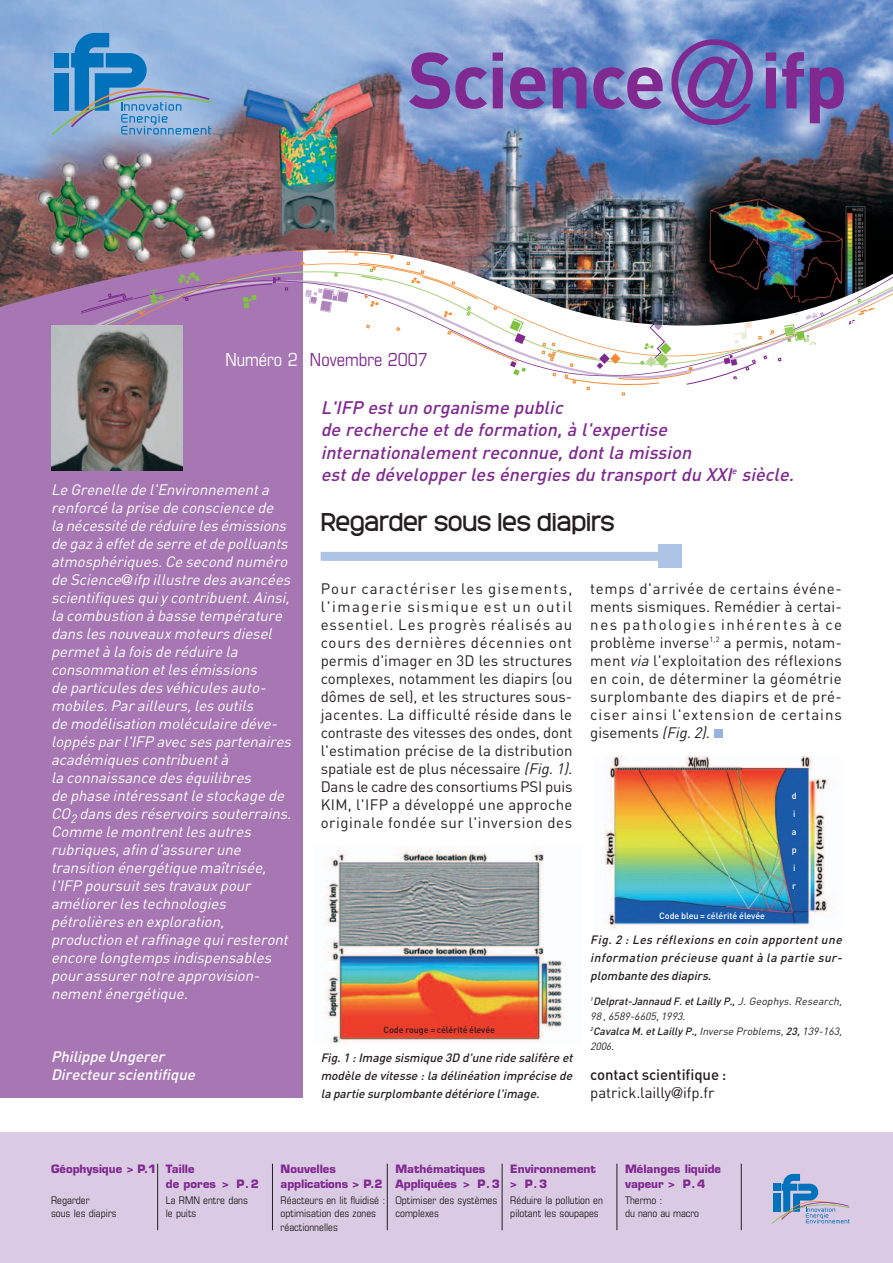
<style>
.page{position:relative;width:893px;height:1263px;background:#fff}
.page>*{position:absolute;margin:0;border:0;box-sizing:border-box;transform-origin:0 0}
.t1{font:300 113.1px "Helvetica";color:#802990}
.t2{font:700 78px "DIN";letter-spacing:-.025em;color:#802990}
.t3{font:24px "Monark";color:#231f20}
.t4{font:italic 500 18px/22.5px "DIN";color:#802990}
.t5{font:condensed 18px "Eurostile";color:#802990}
.t6{font:italic 15px/18px "DIN";color:#fff}
.t7{font:15px/18px "DIN";letter-spacing:.015em;color:#231f20}
.t8{font:500 15px/18px "DIN";letter-spacing:-.005em;color:#231f20}
.t9{font:italic 500 15px/18px "DIN";color:#fff}
.t10{font:italic 500 12px/18px "DIN";color:#231f20;text-align:justify}
.t11{font:700 11.25px/15px "Eurostile";color:#802990}
.t12{font:condensed 10.5px/13.5px "Eurostile";color:#231f20}
.t13{font:italic 10.5px/15px "DIN";color:#231f20}
.t14{font:500 9px/18px "DIN";letter-spacing:-.005em;color:#fff}
.t15{font:500 9px "DIN";letter-spacing:-.005em;color:#231f20}
.s1{color:#fff}
.s2{font-family:"Helvetica Neue";font-style:normal}
.s3{font-style:italic}
.s4{font-weight:500}
.s5{font-weight:400}
.s6{font-family:"Helvetica";font-weight:300}
</style>
<div class="page">
<div style="left:0;top:235px;width:303px;height:862px;background:#a677b3"></div>
<svg style="left:366px;top:326px;width:456px;height:70px"></svg>
<div style="left:0;top:1132px;width:893px;height:131px;background:#dacae3"></div>
<img style="left:0;top:0;width:893px;height:326px">
<hr style="left:157px;top:1164px;width:1px;height:66px;background:#231f20">
<hr style="left:272px;top:1164px;width:1px;height:66px;background:#231f20">
<hr style="left:387px;top:1164px;width:1px;height:66px;background:#231f20">
<hr style="left:502px;top:1164px;width:1px;height:66px;background:#231f20">
<hr style="left:616px;top:1164px;width:1px;height:66px;background:#231f20">
<hr style="left:741px;top:1164px;width:1px;height:66px;background:#231f20">
<img style="left:325px;top:848px;width:240px;height:195px">
<img style="left:51px;top:325px;width:132px;height:146px">
<div style="left:714px;top:729px;width:9px;height:9px;background:#95b5de"></div>
<svg style="left:52px;top:33px;width:160px;height:102px;background:#6ea1cf"></svg>
<svg style="left:772px;top:1174px;width:78px;height:50px"></svg>
<div style="left:321px;top:552px;width:342px;height:9px;background:#adc4e5"></div>
<div style="left:658px;top:545px;width:23px;height:23px;background:#adc4e5"></div>
<img style="left:604px;top:756px;width:229px;height:172px">
<h1 class="t1" style="left:667px;top:18px;width:92px">@</h1>
<h2 class="t2" style="left:408px;top:36px;width:441px">Science ifp</h2>
<p class="t5" style="left:225px;top:353px;width:204px"><span class="s1">Numéro 2</span> Novembre 2007</p>
<p class="t6" style="left:51px;top:481px;width:245px">Le Grenelle de l'Environnementa renforcé la prise de conscience de la nécessité de réduire les émissions de gaz à effetde serre etde polluants atmosphériques.Ce second numéro de Science<span class="s2">@</span> ifp illustre des avancées scientifiques quiy contribuent.Ainsi, la combustion à basse température dans les nouveaux moteurs diesel permetà la fois de réduire la consommation etles émissions<br>de particules des véhicules auto&shy;mobiles.Par ailleurs,les outils<br>de modélisation moléculaire déve&shy;loppés par l'IFP avec ses partenaires académiques contribuentà<br>la connaissance des équilibres<br>de phase intéressantle stockage de CO<sub>2</sub> dans des réservoirs souterrains.<br>Comme le montrentles autres rubriques,afin d'assurer une transition énergétique maîtrisée, l'IFP poursuitses travaux pour améliorer les technologies pétrolières en exploration, production etraffinage quiresteront encore longtemps indispensables pour assurer notre approvision&shy;nementénergétique.</p>
<p class="t9" style="left:51px;top:1048px;width:149px">Philippe Ungerer<br>Directeur scientifique</p>
<p class="t4" style="left:321px;top:396px;width:479px">L'IFP estun organisme public<br>de recherche etde formation,à l'expertise internationalementreconnue,dontla mission<br>estde développer les énergies du transportdu XXI<sup>e</sup> siècle.</p>
<h3 class="t3" style="left:321px;top:506px;width:296px">Regarder sous les diapirs</h3>
<p class="t7" style="left:321px;top:580px;width:256px">Pour caractériser les gisements, l'imagerie sismique est un outil essentiel. Les progrès réalisés au cours des dernières décennies ont permis d'imager en 3D les structures complexes, notamment les diapirs (ou dômes de sel), et les structures sous&shy;jacentes. La difficulté réside dans le contraste des vitesses des ondes, dont l'estimation précise de la distribution spatiale est de plus nécessaire <span class="s3">(Fig.1).<br></span>Dans le cadre des consortiums PSI puis KIM, l'IFP a développé une approche originale fondée sur l'inversion des</p>
<p class="t7" style="left:590px;top:580px;width:253px;text-align:justify">temps d'arrivée de certains événe&shy;ments sismiques. Remédier à certai&shy;nes pathologies inhérentes à ce problème inverse<sup>1,2</sup> a permis, notam&shy;ment <span class="s3">via</span>l'exploitation des réflexions en coin, de déterminer la géométrie surplombante des diapirs et de pré&shy;ciser ainsi l'extension de certains gisements <span class="s3">(Fig.2)</span>.</p>
<p class="t14" style="left:792px;top:787px;width:6px">d i a p i r</p>
<p class="t14" style="left:659px;top:907px;width:107px">Code bleu = célérité élevée</p>
<p class="t15" style="left:383px;top:1024px;width:113px">Code rouge = célérité élevée</p>
<p class="t10" style="left:321px;top:1049px;width:256px">Fig.1 :Image sismique 3D d'une ride salifère et modèle de vitesse :la délinéation imprécise de la partie surplombante détériore l'image.</p>
<p class="t10" style="left:590px;top:931px;width:256px">Fig. 2 : Les réflexions en coin apportent une information précieuse quant à la partie sur&shy;plombante des diapirs.</p>
<p class="t13" style="left:590px;top:994px;width:255px"><sup>1</sup><span class="s4">Delprat-Jannaud F.etLailly P.,</span> J.Geophys.Research, 98 ,6589-6605,1993.<br><sup>2</sup><span class="s4">Cavalca M.etLailly P.,</span>Inverse Problems, <span class="s4">23,</span>139-163, 2006.</p>
<p class="t8" style="left:590px;top:1066px;width:138px">contact scientifique : <span class="s5">patrick.lailly</span><span class="s6">@</span><span class="s5">ifp.fr</span></p>
<p class="t11" style="left:51px;top:1162px;width:107px">Géophysique &gt; P.1</p>
<p class="t12" style="left:51px;top:1194px;width:67px">Regarder<br>sous les diapirs</p>
<p class="t11" style="left:166px;top:1162px;width:95px">Taille<br>de pores &gt; P.2</p>
<p class="t12" style="left:166px;top:1194px;width:84px">La RMN entre dans le puits</p>
<p class="t11" style="left:281px;top:1162px;width:103px">Nouvelles applications &gt; P.2</p>
<p class="t12" style="left:281px;top:1194px;width:106px">Réacteurs en lit fluidisé : optimisation des zones réactionnelles</p>
<p class="t11" style="left:395px;top:1162px;width:106px">Mathématiques<br>Appliquées &gt; P.3</p>
<p class="t12" style="left:395px;top:1194px;width:103px">Optimiser des systèmes complexes</p>
<p class="t11" style="left:510px;top:1162px;width:87px">Environnement &gt; P.3</p>
<p class="t12" style="left:510px;top:1194px;width:94px">Réduire la pollution en pilotant les soupapes</p>
<p class="t11" style="left:625px;top:1162px;width:97px">Mélanges liquide vapeur &gt; P.4</p>
<p class="t12" style="left:625px;top:1194px;width:76px">Thermo :<br>du nano au macro</p>
</div>
